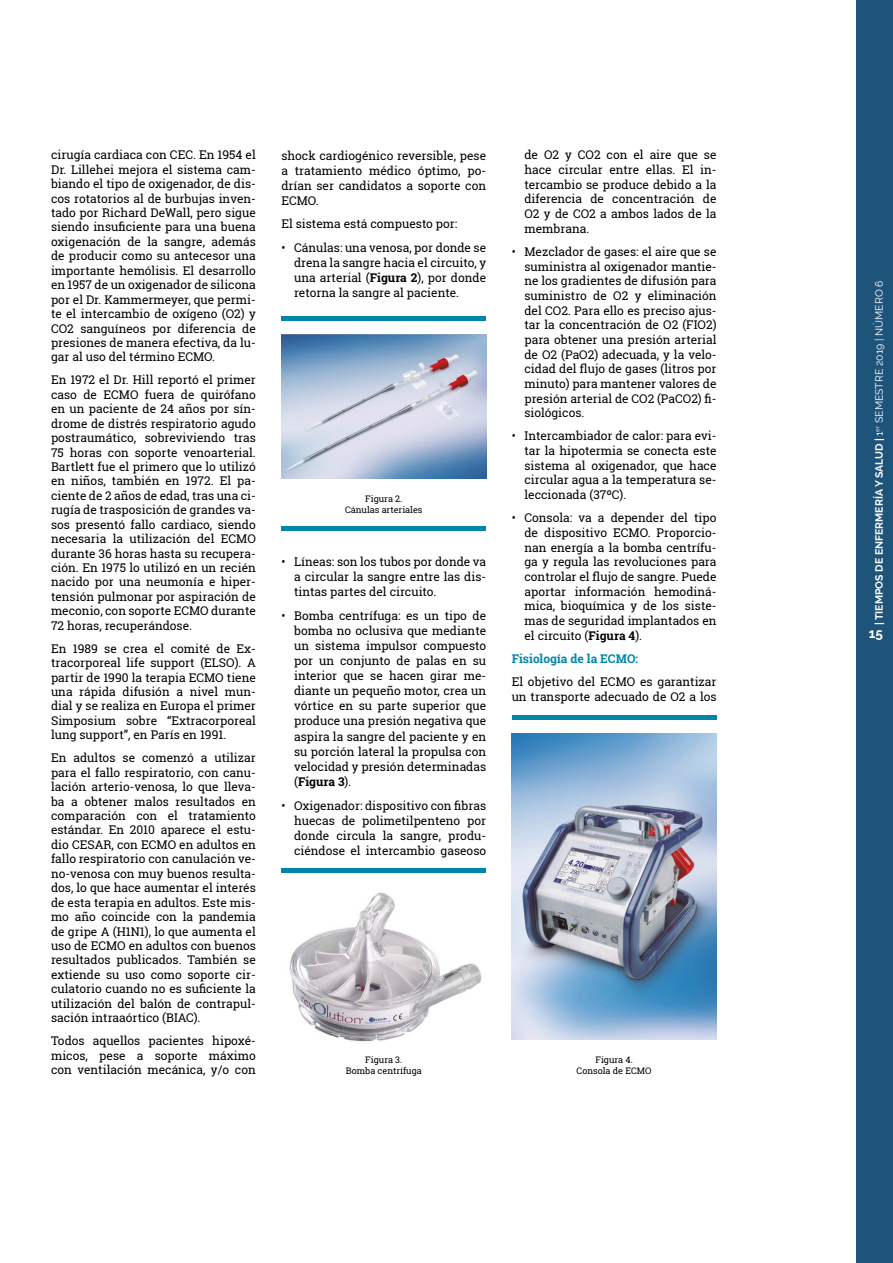
<style>
.page{position:relative;width:893px;height:1263px;background:#fff}
.page>*{position:absolute;margin:0;border:0;box-sizing:border-box;transform-origin:0 0}
.t1{font:700 13.5px "Raleway";color:#fff}
.t2{font:12px/14.4px "Roboto Slab";color:#000;text-align:justify}
.t3{font:700 12px "Roboto Slab";color:#0085aa}
.t4{font:700 10.5px "Raleway";color:#fff}
.t5{font:9px/10.8px "Roboto Slab";color:#000;text-align:center}
.s1{font-weight:700}
.s2{font-weight:400}
</style>
<div class="page">
<div style="left:856px;top:0;width:37px;height:1263px;background:#1e547a"></div>
<div style="left:281px;top:316px;width:205px;height:5px;background:#0085aa"></div>
<hr style="left:281px;top:527px;width:205px;height:4px;background:#0085aa">
<img style="left:281px;top:335px;width:205px;height:144px">
<div style="left:281px;top:868px;width:205px;height:5px;background:#0085aa"></div>
<img style="left:289px;top:892px;width:193px;height:150px">
<div style="left:512px;top:715px;width:204px;height:5px;background:#0085aa"></div>
<img style="left:512px;top:734px;width:204px;height:306px">
<p class="t2" style="left:51px;top:147px;width:206px">cirugía cardiaca con CEC. En 1954 el Dr. Lillehei mejora el sistema cam&shy;biando el tipo de oxigenador, de dis&shy;cos rotatorios al de burbujas inven&shy;tado por Richard DeWall, pero sigue siendo insuficiente para una buena oxigenación de la sangre, además de producir como su antecesor una importante hemólisis. El desarrollo en 1957 de un oxigenador de silicona por el Dr. Kammermeyer, que permi&shy;te el intercambio de oxígeno (O2) y CO2 sanguíneos por diferencia de presiones de manera efectiva, da lu&shy;gar al uso del término ECMO.</p>
<p class="t2" style="left:51px;top:372px;width:206px">En 1972 el Dr. Hill reportó el primer caso de ECMO fuera de quirófano en un paciente de 24 años por sín&shy;drome de distrés respiratorio agudo postraumático, sobreviviendo tras 75 horas con soporte venoarterial.<br>Bartlett fue el primero que lo utilizó en niños, también en 1972. El pa&shy;ciente de 2 años de edad, tras una ci&shy;rugía de trasposición de grandes va&shy;sos presentó fallo cardiaco, siendo necesaria la utilización del ECMO durante 36 horas hasta su recupera&shy;ción. En 1975 lo utilizó en un recién nacido por una neumonía e hiper&shy;tensión pulmonar por aspiración de meconio, con soporte ECMO durante 72 horas, recuperándose.</p>
<p class="t2" style="left:51px;top:641px;width:206px">En 1989 se crea el comité de Ex&shy;tracorporeal life support (ELSO). A partir de 1990 la terapia ECMO tiene una rápida difusión a nivel mun&shy;dial y se realiza en Europa el primer Simposium sobre “Extracorporeal lung support”, en París en 1991.</p>
<p class="t2" style="left:51px;top:750px;width:206px">En adultos se comenzó a utilizar para el fallo respiratorio, con canu&shy;lación arterio-venosa, lo que lleva&shy;ba a obtener malos resultados en comparación con el tratamiento estándar. En 2010 aparece el estu&shy;dio CESAR, con ECMO en adultos en fallo respiratorio con canulación ve&shy;no-venosa con muy buenos resulta&shy;dos, lo que hace aumentar el interés de esta terapia en adultos. Este mis&shy;mo año coincide con la pandemia de gripe A (H1N1), lo que aumenta el uso de ECMO en adultos con buenos resultados publicados. También se extiende su uso como soporte cir&shy;culatorio cuando no es suficiente la utilización del balón de contrapul&shy;sación intraaórtico (BIAC).</p>
<p class="t2" style="left:51px;top:1033px;width:206px">Todos aquellos pacientes hipoxé&shy;micos, pese a soporte máximo con ventilación mecánica, y/o con</p>
<p class="t2" style="left:281px;top:147px;width:206px;line-height:15.1px">shock cardiogénico reversible, pese a tratamiento médico óptimo, po&shy;drían ser candidatos a soporte con ECMO.</p>
<p class="t2" style="left:281px;top:217px;width:178px">El sistema está compuesto por:</p>
<p class="t2" style="left:294px;top:240px;width:194px;line-height:15.1px;text-indent:-13px">• Cánulas: una venosa, por donde se drena la sangre hacia el circuito, y una arterial (<span class="s1">Figura 2</span>), por donde retorna la sangre al paciente.</p>
<p class="t5" style="left:345px;top:493px;width:79px">Figura 2.<br>Cánulas arteriales</p>
<p class="t2" style="left:294px;top:554px;width:194px;line-height:15.1px;text-indent:-13px">• Líneas: son los tubos por donde va a circular la sangre entre las dis&shy;tintas partes del circuito.</p>
<p class="t2" style="left:294px;top:607px;width:194px;line-height:15.1px;text-indent:-13px">• Bomba centrífuga: es un tipo de bomba no oclusiva que mediante un sistema impulsor compuesto por un conjunto de palas en su interior que se hacen girar me&shy;diante un pequeño motor, crea un vórtice en su parte superior que produce una presión negativa que aspira la sangre del paciente y en su porción lateral la propulsa con velocidad y presión determinadas (<span class="s1">Figura 3</span>).</p>
<p class="t2" style="left:294px;top:797px;width:194px;line-height:15.1px;text-indent:-13px">• Oxigenador: dispositivo con fibras huecas de polimetilpenteno por donde circula la sangre, produ&shy;ciéndose el intercambio gaseoso</p>
<p class="t2" style="left:524px;top:147px;width:194px">de O2 y CO2 con el aire que se hace circular entre ellas. El in&shy;tercambio se produce debido a la diferencia de concentración de O2 y de CO2 a ambos lados de la membrana.</p>
<p class="t2" style="left:524px;top:244px;width:194px;text-indent:-13px">• Mezclador de gases: el aire que se suministra al oxigenador mantie&shy;ne los gradientes de difusión para suministro de O2 y eliminación del CO2. Para ello es preciso ajus&shy;tar la concentración de O2 (FIO2) para obtener una presión arterial de O2 (PaO2) adecuada, y la velo&shy;cidad del flujo de gases (litros por minuto) para mantener valores de presión arterial de CO2 (PaCO2) fi&shy;siológicos.</p>
<p class="t2" style="left:524px;top:428px;width:194px;text-indent:-13px">• Intercambiador de calor: para evi&shy;tar la hipotermia se conecta este sistema al oxigenador, que hace circular agua a la temperatura se&shy;leccionada (37ºC).</p>
<p class="t2" style="left:524px;top:510px;width:194px;text-indent:-13px">• Consola: va a depender del tipo de dispositivo ECMO. Proporcio&shy;nan energía a la bomba centrífu&shy;ga y regula las revoluciones para controlar el flujo de sangre. Puede aportar información hemodiná&shy;mica, bioquímica y de los siste&shy;mas de seguridad implantados en el circuito (<span class="s1">Figura 4</span>).</p>
<p class="t3" style="left:512px;top:650px;width:128px">Fisiología de la ECMO:</p>
<p class="t2" style="left:512px;top:674px;width:206px">El objetivo del ECMO es garantizar un transporte adecuado de O2 a los</p>
<p class="t5" style="left:346px;top:1054px;width:78px">Figura 3.<br>Bomba centrífuga</p>
<p class="t5" style="left:577px;top:1054px;width:76px">Figura 4.<br>Consola de ECMO</p>
<p class="t4" style="left:873px;top:625px;width:346px;rotate:-90deg">| TIEMPOS DE ENFERMERÍA Y SALUD | <span class="s2">1</span><sup>er</sup> <span class="s2">SEMESTRE 2019 | NÚMERO 6</span></p>
<p class="t1" style="left:869px;top:625px;width:16px">15</p>
</div>
